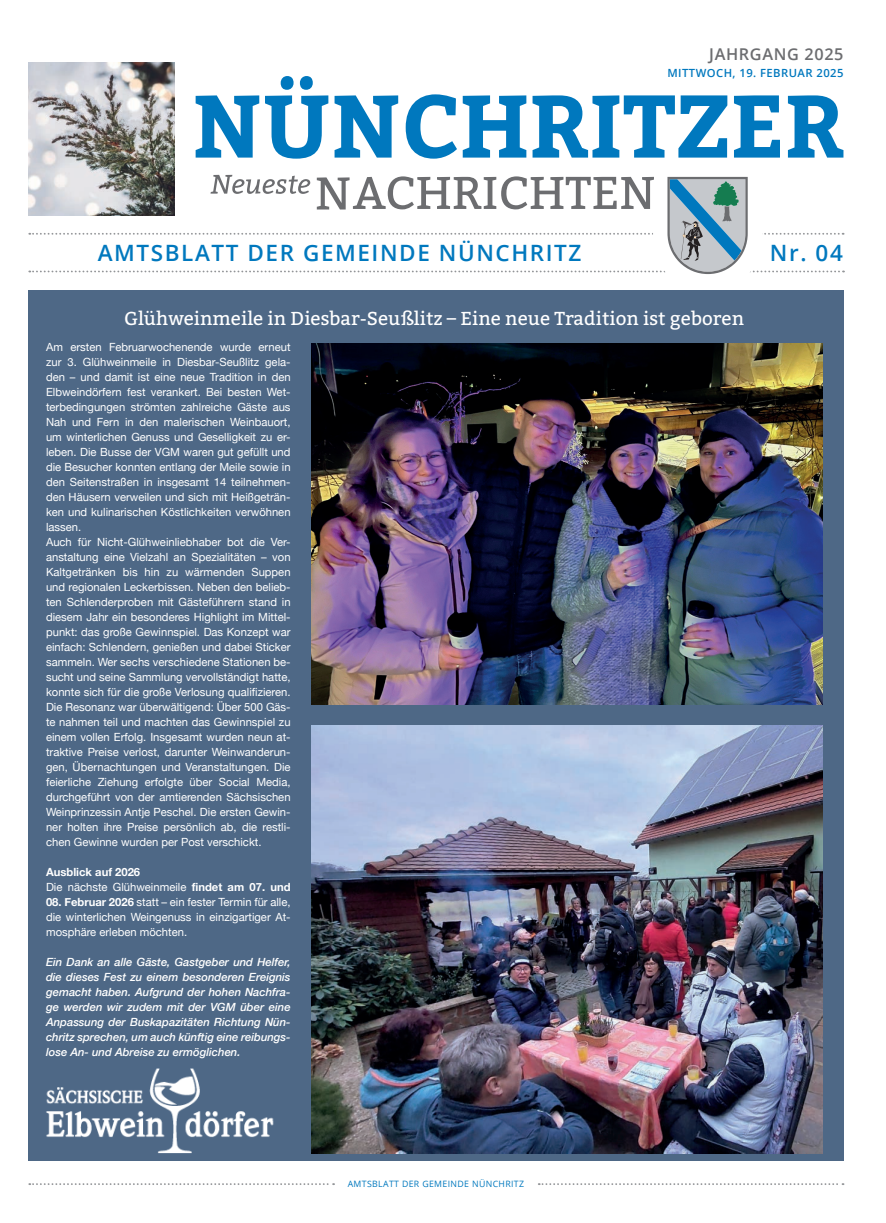
<style>
.page{position:relative;width:886px;height:1223px;background:#fff}
.page>*{position:absolute;margin:0;border:0;box-sizing:border-box;transform-origin:0 0}
.t1{font:600 22.5px "Open Sans";letter-spacing:.07em;color:#0078be}
.t2{font:18.75px "Bitter";color:#fff}
.t3{font:600 16.25px "Open Sans";letter-spacing:.04em;color:#6c6d70}
.t4{font:11.25px/15px "Helvetica Neue";color:#fff}
.t5{font:italic 500 11.25px/15px "Helvetica Neue";color:#fff;text-align:justify}
.t6{font:700 11.25px/15px "Helvetica Neue";color:#fff}
.t7{font:600 11.25px "Open Sans";letter-spacing:.04em;color:#0078be}
.t8{font:8.75px "Open Sans";letter-spacing:.04em;color:#0078be}
.s1{font-weight:400}
.s2{font-weight:700}
</style>
<div class="page">
<svg style="left:29px;top:76px;width:815px;height:198px"></svg>
<svg style="left:29px;top:1183px;width:305px;height:2px"></svg>
<svg style="left:539px;top:1183px;width:304px;height:2px"></svg>
<img style="left:28px;top:63px;width:146px;height:153px">
<div style="left:28px;top:290px;width:816px;height:871px;background:#4e6886"></div>
<img style="left:312px;top:726px;width:510px;height:427px">
<img style="left:312px;top:344px;width:510px;height:361px">
<img style="left:46px;top:1068px;width:228px;height:85px">
<h3 class="t3" style="left:709px;top:43px;width:136px">JAHRGANG 2025</h3>
<h1 class="t1" style="left:98px;top:237px;width:485px">AMTSBLATT DER GEMEINDE NÜNCHRITZ</h1>
<p class="t7" style="left:667px;top:66px;width:178px">MITTWOCH, 19. FEBRUAR 2025</p>
<h1 class="t1" style="left:770px;top:237px;width:74px">Nr. 04</h1>
<h2 class="t2" style="left:124px;top:305px;width:621px">Glühweinmeile in Diesbar-Seußlitz – Eine neue Tradition ist geboren</h2>
<p class="t4" style="left:46px;top:340px;width:246px">Am ersten Februarwochenende wurde erneut zur 3. Glühweinmeile in Diesbar-Seußlitz gela&shy;den – und damit ist eine neue Tradition in den Elbweindörfern fest verankert. Bei besten Wet&shy;terbedingungen strömten zahlreiche Gäste aus Nah und Fern in den malerischen Weinbauort, um winterlichen Genuss und Geselligkeit zu er&shy;leben. Die Busse der VGM waren gut gefüllt und die Besucher konnten entlang der Meile sowie in den Seitenstraßen in insgesamt 14 teilnehmen&shy;den Häusern verweilen und sich mit Heißgeträn&shy;ken und kulinarischen Köstlichkeiten verwöhnen lassen.<br>Auch für Nicht-Glühweinliebhaber bot die Ver&shy;anstaltung eine Vielzahl an Spezialitäten – von Kaltgetränken bis hin zu wärmenden Suppen und regionalen Leckerbissen. Neben den belieb&shy;ten Schlenderproben mit Gästeführern stand in diesem Jahr ein besonderes Highlight im Mittel&shy;punkt: das große Gewinnspiel. Das Konzept war einfach: Schlendern, genießen und dabei Sticker sammeln. Wer sechs verschiedene Stationen be&shy;sucht und seine Sammlung vervollständigt hatte, konnte sich für die große Verlosung qualifizieren.<br>Die Resonanz war überwältigend: Über 500 Gäs&shy;te nahmen teil und machten das Gewinnspiel zu einem vollen Erfolg. Insgesamt wurden neun at&shy;traktive Preise verlost, darunter Weinwanderun&shy;gen, Übernachtungen und Veranstaltungen. Die feierliche Ziehung erfolgte über Social Media, durchgeführt von der amtierenden Sächsischen Weinprinzessin Antje Peschel. Die ersten Gewin&shy;ner holten ihre Preise persönlich ab, die restli&shy;chen Gewinne wurden per Post verschickt.</p>
<p class="t6" style="left:46px;top:864px;width:246px">Ausblick auf 2026<br><span class="s1">Die nächste Glühweinmeile</span> findet am 07. und</p>
<p class="t4" style="left:46px;top:895px;width:246px;text-align:justify"><span class="s2">08. Februar 2026</span> statt – ein fester Termin für alle, die winterlichen Weingenuss in einzigartiger At&shy;mosphäre erleben möchten.</p>
<p class="t5" style="left:46px;top:953px;width:246px">Ein Dank an alle Gäste, Gastgeber und Helfer, die dieses Fest zu einem besonderen Ereignis gemacht haben. Aufgrund der hohen Nachfra&shy;ge werden wir zudem mit der VGM über eine Anpassung der Buskapazitäten Richtung Nün&shy;chritz sprechen, um auch künftig eine reibungs&shy;lose An- und Abreise zu ermöglichen.</p>
<p class="t8" style="left:348px;top:1177px;width:178px">AMTSBLATT DER GEMEINDE NÜNCHRITZ</p>
</div>
